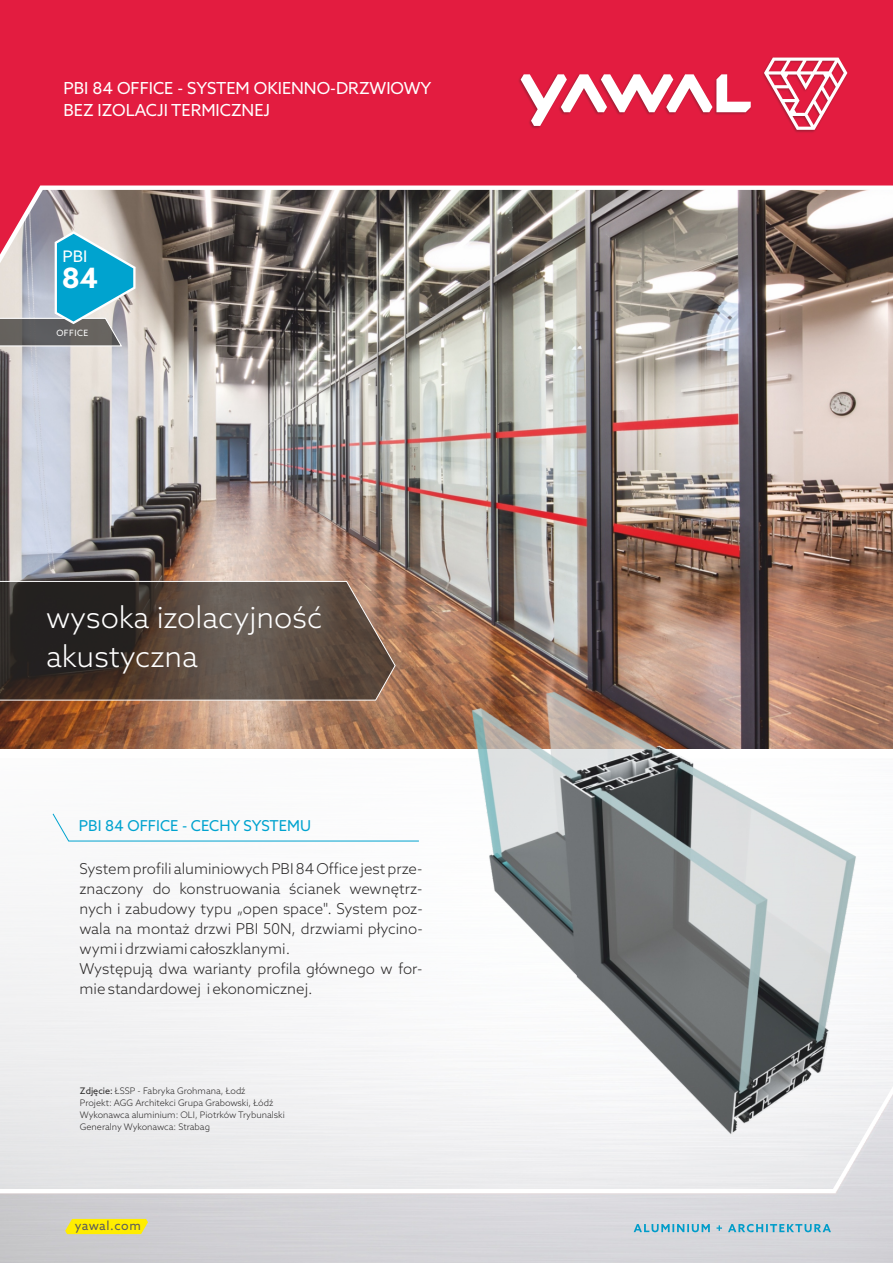
<style>
.page{position:relative;width:893px;height:1263px;background:#fff}
.page>*{position:absolute;margin:0;border:0;box-sizing:border-box;transform-origin:0 0}
.t1{font:300 29.85px/39.6px "Azo Sans";color:#fff}
.t2{font:700 28.05px "Azo Sans";color:#fff}
.t3{font:16.5px/22.2px "Azo Sans";color:#fff}
.t4{font:15.9px "Azo Sans";color:#fff;scale:1.04 1}
.t5{font:300 15px/20px "Azo Sans";color:#2b2929}
.t6{font:15px "Azo Sans";color:#00a3cf}
.t7{font:12.45px "Azo Sans";letter-spacing:.035em;color:#5c5c5c}
.t8{font:300 9px/12px "Azo Sans";color:#2b2929}
.t9{font:8.7px "Azo Sans";letter-spacing:.06em;color:#fff}
.s1{font-weight:400}
</style>
<div class="page">
<img style="left:0;top:275px;width:893px;height:474px">
<div style="left:0;top:1051px;width:893px;height:12px;background:#f2f2f4"></div>
<svg style="left:65px;top:1219px;width:83px;height:15px"></svg>
<svg style="left:634px;top:1224px;width:197px;height:8px;background:#83bfd4"></svg>
<svg style="left:136px;top:266px;width:757px;height:9px;background:#7e766f"></svg>
<svg style="left:0;top:0;width:893px;height:266px;background:#c73d54"></svg>
<div style="left:517px;top:56px;width:331px;height:78px;background:#e31c40"></div>
<svg style="left:521px;top:74px;width:230px;height:52px"></svg>
<svg style="left:764px;top:58px;width:83px;height:72px"></svg>
<img style="left:460px;top:681px;width:407px;height:465px">
<svg style="left:0;top:231px;width:136px;height:116px;background:#7ea8b6"></svg>
<svg style="left:52px;top:813px;width:367px;height:29px"></svg>
<svg style="left:0;top:580px;width:396px;height:121px;background:#52453d"></svg>
<p class="t3" style="left:63px;top:78px;width:369px">PBI 84 OFFICE - SYSTEM OKIENNO-DRZWIOWY<br>BEZ IZOLACJI TERMICZNEJ</p>
<p class="t4" style="left:63px;top:250px;width:26px">PBI</p>
<h2 class="t2" style="left:62px;top:267px;width:38px">84</h2>
<p class="t9" style="left:56px;top:329px;width:34px">OFFICE</p>
<h1 class="t1" style="left:46px;top:600px;width:278px">wysoka izolacyjność akustyczna</h1>
<p class="t6" style="left:79px;top:819px;width:234px">PBI 84 OFFICE - CECHY SYSTEMU</p>
<p class="t5" style="left:80px;top:860px;width:345px">System profili aluminiowych PBI 84 Office jest prze&shy;znaczony do konstruowania ścianek wewnętrz&shy;nych i zabudowy typu „open space". System poz&shy;wala na montaż drzwi PBI 50N, drzwiami płycino&shy;wymi i drzwiami całoszklanymi.<br>Występują dwa warianty profila głównego w for&shy;mie standardowej i ekonomicznej.</p>
<p class="t8" style="left:80px;top:1085px;width:207px"><span class="s1">Zdjęcie:</span> ŁSSP - Fabryka Grohmana, Łodź<br>Projekt: AGG Architekci Grupa Grabowski, Łódź Wykonawca aluminium: OLI, Piotrków Trybunalski Generalny Wykonawca: Strabag</p>
<p class="t7" style="left:75px;top:1220px;width:68px">yawal.com</p>
</div>
